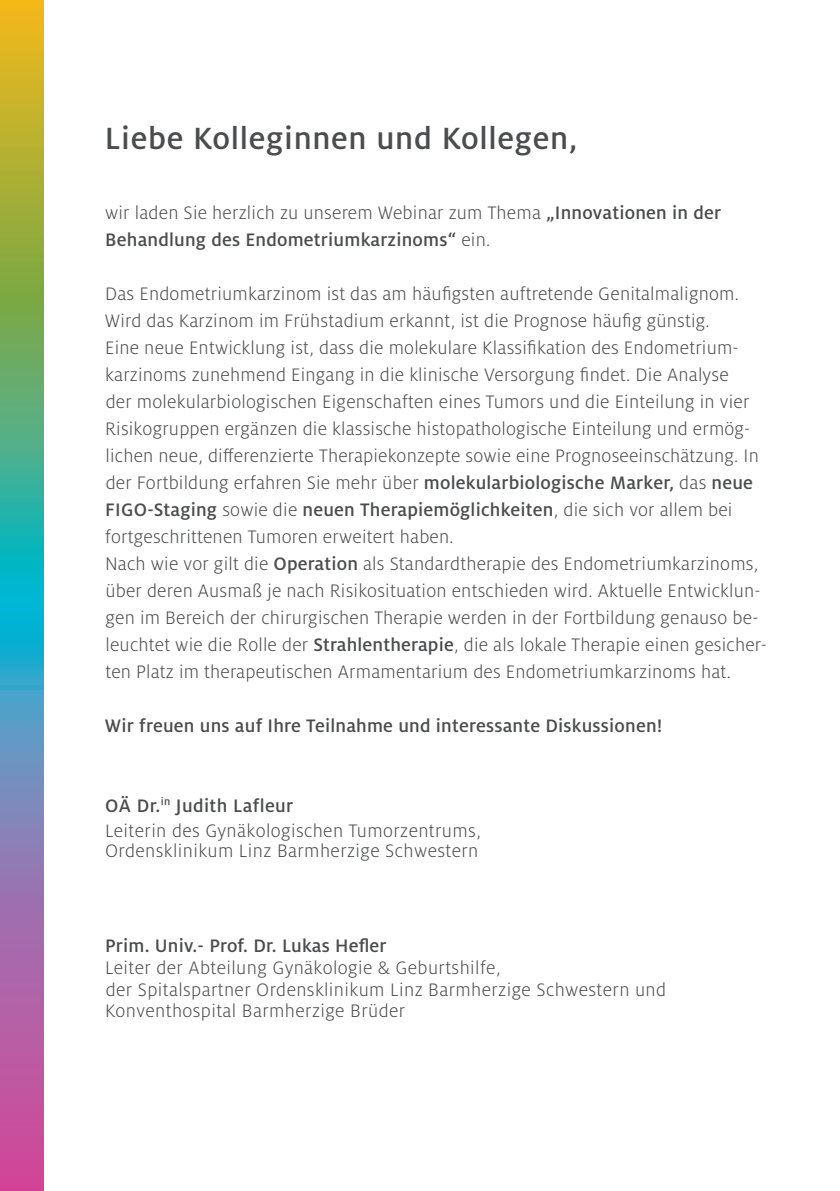
<style>
.page{position:relative;width:840px;height:1191px;background:#fff}
.page>*{position:absolute;margin:0;border:0;box-sizing:border-box;transform-origin:0 0}
.t1{font:500 34px "Milo OT";letter-spacing:.02em;color:#4b4c4d}
.t2{font:300 20px/27px "Milo OT";letter-spacing:.01em;color:#4b4c4d}
.t3{font:500 20px/27px "Milo OT";letter-spacing:.01em;color:#4b4c4d}
.s1{font-weight:300}
.s2{font-weight:500}
</style>
<div class="page">
<svg style="left:0;top:0;width:44px;height:1191px"></svg>
<h1 class="t1" style="left:105px;top:120px;width:474px">Liebe Kolleginnen und Kollegen,</h1>
<p class="t3" style="left:105px;top:199px;width:617px"><span class="s1">wir laden Sie herzlich zu unserem Webinar zum Thema</span> „Innovationen in der<br>Behandlung des Endometriumkarzinoms“ <span class="s1">ein.</span></p>
<p class="t2" style="left:105px;top:280px;width:663px">Das Endometriumkarzinom ist das am häufigsten auftretende Genitalmalignom.<br>Wird das Karzinom im Frühstadium erkannt, ist die Prognose häufig günstig.<br>Eine neue Entwicklung ist, dass die molekulare Klassifikation des Endometrium&shy;karzinoms zunehmend Eingang in die klinische Versorgung findet. Die Analyse<br>der molekularbiologischen Eigenschaften eines Tumors und die Einteilung in vier Risikogruppen ergänzen die klassische histopathologische Einteilung und ermög&shy;lichen neue, differenzierte Therapiekonzepte sowie eine Prognoseeinschätzung. In der Fortbildung erfahren Sie mehr über <span class="s2">molekularbiologische Marker,</span> das <span class="s2">neue FIGO-Staging</span> sowie die <span class="s2">neuen Therapiemöglichkeiten</span>, die sich vor allem bei fortgeschrittenen Tumoren erweitert haben.<br>Nach wie vor gilt die <span class="s2">Operation</span> als Standardtherapie des Endometriumkarzinoms, über deren Ausmaß je nach Risikosituation entschieden wird. Aktuelle Entwicklun&shy;gen im Bereich der chirurgischen Therapie werden in der Fortbildung genauso be&shy;leuchtet wie die Rolle der <span class="s2">Strahlentherapie</span>, die als lokale Therapie einen gesicher&shy;ten Platz im therapeutischen Armamentarium des Endometriumkarzinoms hat.</p>
<p class="t3" style="left:105px;top:712px;width:558px">Wir freuen uns auf Ihre Teilnahme und interessante Diskussionen!</p>
<p class="t2" style="left:105px;top:793px;width:377px;line-height:25.6px"><span class="s2">OÄ Dr.</span><sup>in</sup> <span class="s2">Judith Lafleur<br></span>Leiterin des Gynäkologischen Tumorzentrums,</p>
<p class="t2" style="left:105px;top:838px;width:374px">Ordensklinikum Linz Barmherzige Schwestern</p>
<p class="t3" style="left:105px;top:932px;width:283px">Prim. Univ.- Prof. Dr. Lukas Hefler</p>
<p class="t2" style="left:105px;top:957px;width:562px;line-height:21.6px">Leiter der Abteilung Gynäkologie &amp; Geburtshilfe,<br>der Spitalspartner Ordensklinikum Linz Barmherzige Schwestern und<br>Konventhospital Barmherzige Brüder</p>
</div>
